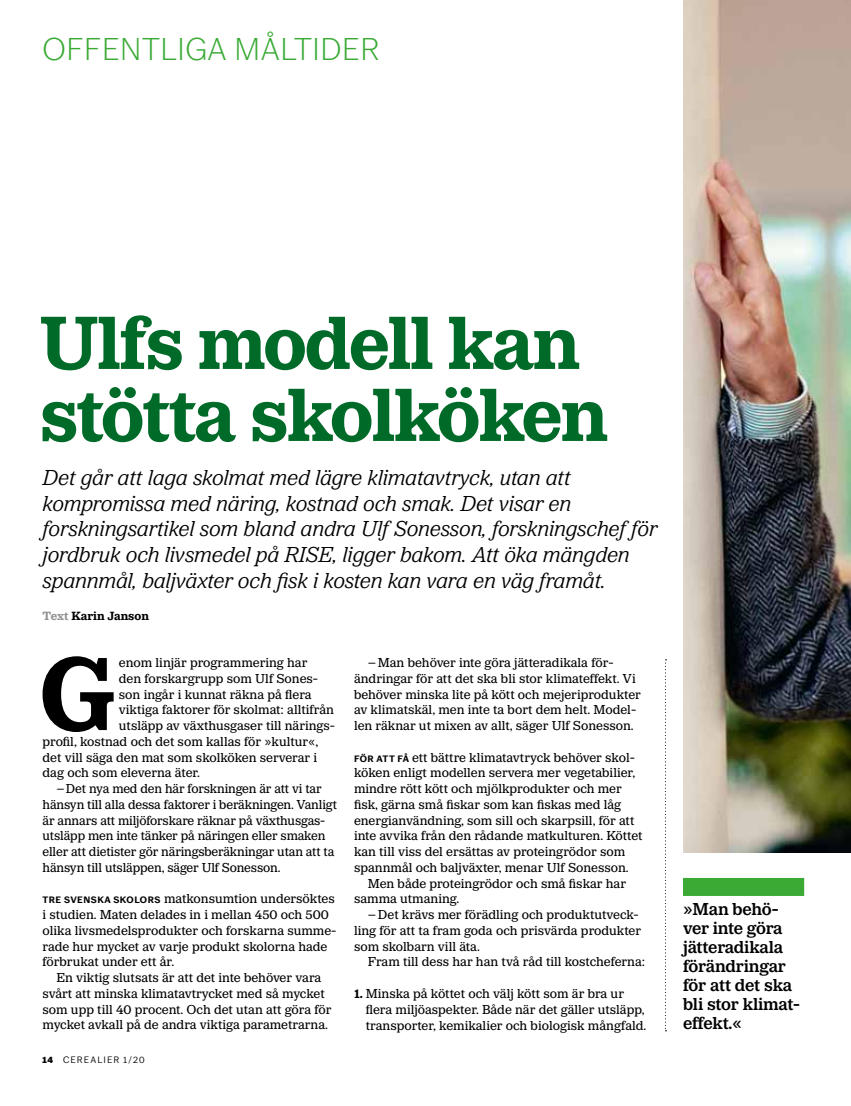
<style>
.page{position:relative;width:851px;height:1106px;background:#fff}
.page>*{position:absolute;margin:0;border:0;box-sizing:border-box;transform-origin:0 0}
.t1{font:700 108px "LM Serif";color:#000}
.t2{font:700 78.15px/72px "LM Serif";letter-spacing:-.025em;color:#006a28}
.t3{font:200 33px "LM Sans 201902";letter-spacing:.005em;color:#3aaa35}
.t4{font:italic 300 22.5px/25.5px "LM Serif";letter-spacing:-.01em;color:#000}
.t5{font:500 18px/19px "LM Serif";letter-spacing:-.01em;color:#000}
.t6{font:13.5px/15.8px "LM Serif";color:#000}
.t7{font:700 12.3px "LM Serif";color:#000}
.t8{font:300 9.75px "LM Sans 201902";letter-spacing:.11em;color:#000}
.s1{color:#928f8e}
.s2{font-family:"LM Sans 201902";font-weight:700;font-size:9.75px}
.s3{font-weight:700}
.s4{font-weight:900}
</style>
<div class="page">
<img style="left:683px;top:0;width:167px;height:853px">
<svg style="left:665px;top:659px;width:1px;height:372px"></svg>
<div style="left:683px;top:878px;width:121px;height:18px;background:#3aaa35"></div>
<h3 class="t3" style="left:43px;top:31px;width:338px">OFFENTLIGA MÅLTIDER</h3>
<h2 class="t2" style="left:39px;top:308px;width:570px">Ulfs modell kan stötta skolköken</h2>
<p class="t4" style="left:43px;top:465px;width:616px">Det går att laga skolmat med lägre klimatavtryck, utan att kompromissa med näring, kostnad och smak. Det visar en forskningsartikel som bland andra Ulf Sonesson, forskningschef för jordbruk och livsmedel på RISE, ligger bakom. Att öka mängden spannmål, baljväxter och fisk i kosten kan vara en väg framåt.</p>
<p class="t7" style="left:43px;top:608px;width:108px"><span class="s1">Text</span> Karin Janson</p>
<p class="t6" style="left:354px;top:654px;width:288px;text-indent:14px">–Man behöver inte göra jätteradikala för&shy;ändringar för att det ska bli stor klimateffekt. Vi behöver minska lite på kött och mejeriprodukter av klimatskäl, men inte ta bort dem helt. Model&shy;len räknar ut mixen av allt, säger Ulf Sonesson.</p>
<p class="t6" style="left:354px;top:749px;width:290px"><span class="s2">FÖR ATT FÅ</span> ett bättre klimatavtryck behöver skol&shy;köken enligt modellen servera mer vegetabilier, mindre rött kött och mjölkprodukter och mer fisk, gärna små fiskar som kan fiskas med låg energianvändning, som sill och skarpsill, för att inte avvika från den rådande matkulturen. Köttet kan till viss del ersättas av proteingrödor som spannmål och baljväxter, menar Ulf Sonesson.</p>
<p class="t6" style="left:354px;top:875px;width:273px;text-indent:14px">Men både proteingrödor och små fiskar har samma utmaning.</p>
<p class="t6" style="left:354px;top:906px;width:288px;text-indent:14px">–Det krävs mer förädling och produktutveck&shy;ling för att ta fram goda och prisvärda produkter som skolbarn vill äta.</p>
<p class="t6" style="left:368px;top:954px;width:279px">Fram till dess har han två råd till kostcheferna:</p>
<p class="t6" style="left:366px;top:985px;width:282px;text-indent:-12px"><span class="s3">1.</span> Minska på köttet och välj kött som är bra ur flera miljöaspekter. Både när det gäller utsläpp, transporter, kemikalier och biologisk mångfald.</p>
<h1 class="t1" style="left:39px;top:633px;width:79px">G</h1>
<p class="t6" style="left:119px;top:654px;width:190px">enom linjär programmering har</p>
<p class="t6" style="left:119px;top:670px;width:201px">den forskargrupp som Ulf Sones-</p>
<p class="t6" style="left:119px;top:686px;width:194px">son ingår i kunnat räkna på flera</p>
<p class="t6" style="left:119px;top:702px;width:216px">viktiga faktorer för skolmat: alltifrån</p>
<p class="t6" style="left:119px;top:717px;width:217px">utsläpp av växthusgaser till närings-</p>
<p class="t6" style="left:43px;top:733px;width:277px">profil, kostnad och det som kallas för »kultur«,</p>
<p class="t6" style="left:43px;top:749px;width:276px">det vill säga den mat som skolköken serverar i</p>
<p class="t6" style="left:43px;top:765px;width:159px">dag och som eleverna äter.</p>
<p class="t6" style="left:56px;top:780px;width:267px">–Det nya med den här forskningen är att vi tar</p>
<p class="t6" style="left:43px;top:796px;width:296px">hänsyn till alla dessa faktorer i beräkningen. Vanligt</p>
<p class="t6" style="left:43px;top:812px;width:284px">är annars att miljöforskare räknar på växthusgas-</p>
<p class="t6" style="left:43px;top:828px;width:284px">utsläpp men inte tänker på näringen eller smaken</p>
<p class="t6" style="left:43px;top:843px;width:293px">eller att dietister gör näringsberäkningar utan att ta</p>
<p class="t6" style="left:43px;top:859px;width:239px">hänsyn till utsläppen, säger Ulf Sonesson.</p>
<p class="t6" style="left:43px;top:891px;width:295px"><span class="s2">TRE SVENSKA SKOLORS</span> matkonsumtion undersöktes i studien. Maten delades in i mellan 450 och 500 olika livsmedelsprodukter och forskarna summe&shy;rade hur mycket av varje produkt skolorna hade förbrukat under ett år.</p>
<p class="t6" style="left:43px;top:969px;width:290px;text-align:center">En viktig slutsats är att det inte behöver vara svårt att minska klimatavtrycket med så mycket som upp till 40 procent. Och det utan att göra för mycket avkall på de andra viktiga parametrarna.</p>
<p class="t8" style="left:43px;top:1054px;width:103px"><span class="s4">14</span> CEREALIER 1/20</p>
<h3 class="t5" style="left:683px;top:899px;width:119px">»Man behö&shy;ver inte göra jätteradikala förändringar för att det ska bli stor klimat&shy;effekt.«</h3>
</div>
